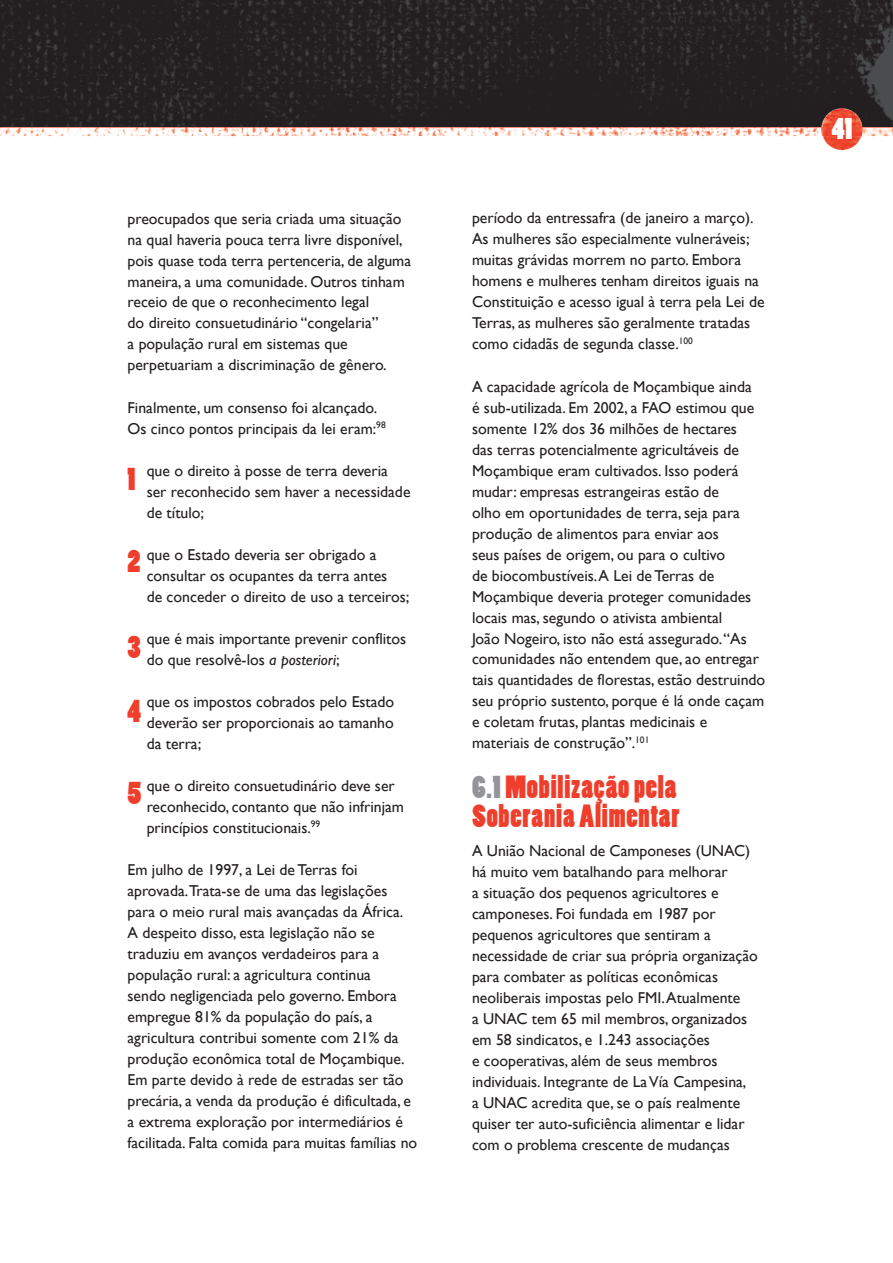
<style>
.page{position:relative;width:893px;height:1263px;background:#fff}
.page>*{position:absolute;margin:0;border:0;box-sizing:border-box;transform-origin:0 0}
.t1{font:30px/28.5px "Poplar Std";letter-spacing:.025em;color:#ef3e2b}
.t2{font:28.5px "Poplar Std";color:#fff}
.t3{font:15.75px/21px "Gill Sans";color:#231f20}
.s1{font-style:italic}
.s2{color:#939598}
</style>
<div class="page">
<img style="left:0;top:0;width:893px;height:128px">
<img style="left:862px;top:128px;width:31px;height:8px">
<img style="left:0;top:128px;width:821px;height:8px">
<img style="left:821px;top:108px;width:41px;height:42px">
<p class="t3" style="left:128px;top:208px;width:285px">preocupados que seria criada uma situação na qual haveria pouca terra livre disponível, pois quase toda terra pertenceria, de alguma maneira, a uma comunidade. Outros tinham receio de que o reconhecimento legal<br>do direito consuetudinário “congelaria”<br>a população rural em sistemas que perpetuariam a discriminação de gênero.</p>
<p class="t3" style="left:128px;top:397px;width:260px">Finalmente, um consenso foi alcançado.<br>Os cinco pontos principais da lei eram:<sup>98</sup></p>
<p class="t3" style="left:147px;top:460px;width:265px">que o direito à posse de terra deveria ser reconhecido sem haver a necessidade de título;</p>
<p class="t3" style="left:147px;top:544px;width:264px">que o Estado deveria ser obrigado a consultar os ocupantes da terra antes<br>de conceder o direito de uso a terceiros;</p>
<p class="t3" style="left:147px;top:628px;width:261px">que é mais importante prevenir conflitos do que resolvê-los <span class="s1">a posteriori</span>;</p>
<p class="t3" style="left:147px;top:691px;width:249px;text-align:justify">que os impostos cobrados pelo Estado deverão ser proporcionais ao tamanho da terra;</p>
<p class="t3" style="left:147px;top:775px;width:259px">que o direito consuetudinário deve ser reconhecido, contanto que não infrinjam princípios constitucionais.<sup>99</sup></p>
<p class="t3" style="left:128px;top:859px;width:291px">Em julho de 1997, a Lei de Terras foi aprovada.Trata-se de uma das legislações para o meio rural mais avançadas da África.<br>A despeito disso, esta legislação não se traduziu em avanços verdadeiros para a população rural: a agricultura continua<br>sendo negligenciada pelo governo. Embora empregue 81% da população do país, a agricultura contribui somente com 21% da produção econômica total de Moçambique.<br>Em parte devido à rede de estradas ser tão precária, a venda da produção é dificultada, e a extrema exploração por intermediários é facilitada. Falta comida para muitas famílias no</p>
<h1 class="t1" style="left:128px;top:467px;width:9px">1</h1>
<h1 class="t1" style="left:128px;top:549px;width:14px">2</h1>
<h1 class="t1" style="left:128px;top:616px;width:15px;line-height:64.2px">3<br>4</h1>
<h1 class="t1" style="left:128px;top:781px;width:15px">5</h1>
<p class="t3" style="left:472px;top:207px;width:294px">período da entressafra (de janeiro a março).<br>As mulheres são especialmente vulneráveis; muitas grávidas morrem no parto. Embora homens e mulheres tenham direitos iguais na Constituição e acesso igual à terra pela Lei de Terras, as mulheres são geralmente tratadas como cidadãs de segunda classe.<sup>100</sup></p>
<p class="t3" style="left:472px;top:376px;width:295px">A capacidade agrícola de Moçambique ainda<br>é sub-utilizada. Em 2002, a FAO estimou que somente 12% dos 36 milhões de hectares<br>das terras potencialmente agricultáveis de Moçambique eram cultivados. Isso poderá mudar: empresas estrangeiras estão de<br>olho em oportunidades de terra, seja para produção de alimentos para enviar aos<br>seus países de origem, ou para o cultivo<br>de biocombustíveis. A Lei de Terras de Moçambique deveria proteger comunidades locais mas, segundo o ativista ambiental<br>João Nogeiro, isto não está assegurado. “As comunidades não entendem que, ao entregar tais quantidades de florestas, estão destruindo seu próprio sustento, porque é lá onde caçam e coletam frutas, plantas medicinais e materiais de construção”.<sup>101</sup></p>
<h1 class="t1" style="left:472px;top:775px;width:209px"><span class="s2">6.1</span> Mobilização pela<br>Soberania Alimentar</h1>
<p class="t3" style="left:472px;top:840px;width:287px">A União Nacional de Camponeses (UNAC) há muito vem batalhando para melhorar<br>a situação dos pequenos agricultores e camponeses. Foi fundada em 1987 por pequenos agricultores que sentiram a necessidade de criar sua própria organização para combater as políticas econômicas neoliberais impostas pelo FMI. Atualmente<br>a UNAC tem 65 mil membros, organizados em 58 sindicatos, e 1.243 associações<br>e cooperativas, além de seus membros individuais. Integrante de La Vía Campesina,<br>a UNAC acredita que, se o país realmente quiser ter auto-suficiência alimentar e lidar com o problema crescente de mudanças</p>
<h2 class="t2" style="left:832px;top:117px;width:22px">41</h2>
</div>
